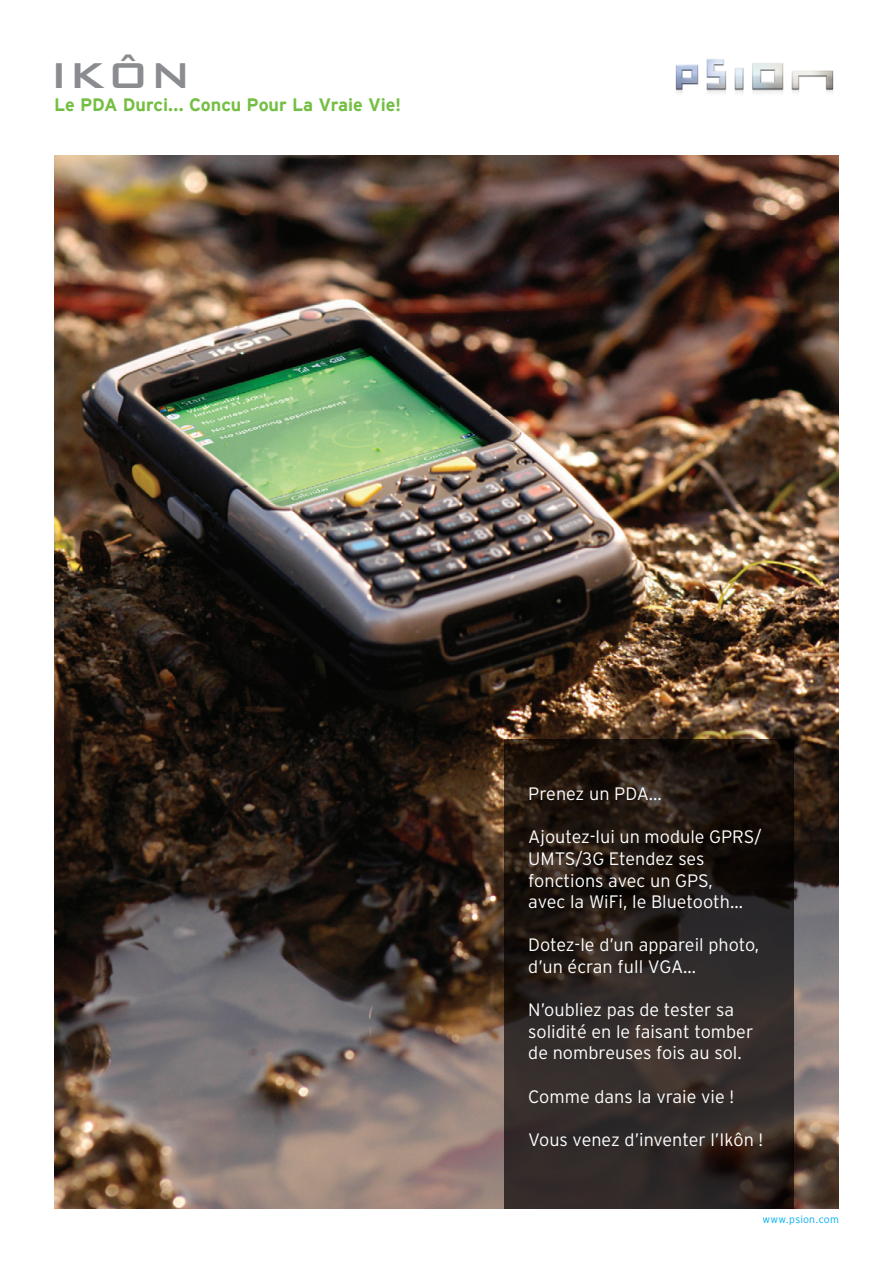
<style>
.page{position:relative;width:893px;height:1263px;background:#fff}
.page>*{position:absolute;margin:0;border:0;box-sizing:border-box;transform-origin:0 0}
.t1{font:48px "Bank Gothic Md BT";color:#8a8c8f}
.t2{font:300 18px/21.6px "Interstate";color:#fff}
.t3{font:700 18px "Interstate";letter-spacing:-.005em;color:#74bf43}
.t4{font:10.5px "Interstate Mono Lgt";letter-spacing:.02em;color:#00aeef}
</style>
<div class="page">
<img style="left:54px;top:155px;width:785px;height:1054px">
<svg style="left:504px;top:740px;width:290px;height:469px;background:#29211d"></svg>
<img style="left:675px;top:59px;width:159px;height:35px">
<p class="t1" style="left:50px;top:49px;width:143px">Ikôn</p>
<p class="t3" style="left:54px;top:95px;width:349px">Le PDA Durci... Concu Pour La Vraie Vie!</p>
<p class="t2" style="left:528px;top:783px;width:135px">Prenez un PDA...</p>
<p class="t2" style="left:528px;top:826px;width:235px">Ajoutez-lui un module GPRS/<br>UMTS/3G Etendez ses fonctions avec un GPS,</p>
<p class="t2" style="left:528px;top:891px;width:216px">avec la WiFi, le Bluetooth...</p>
<p class="t2" style="left:528px;top:934px;width:232px">Dotez-le d’un appareil photo, d’un écran full VGA...</p>
<p class="t2" style="left:528px;top:999px;width:227px">N’oubliez pas de tester sa solidité en le faisant tomber de nombreuses fois au sol.</p>
<p class="t2" style="left:528px;top:1085px;width:207px">Comme dans la vraie vie !</p>
<p class="t2" style="left:528px;top:1128px;width:237px">Vous venez d’inventer l’Ikôn !</p>
<p class="t4" style="left:762px;top:1214px;width:78px">www.psion.com</p>
</div>
